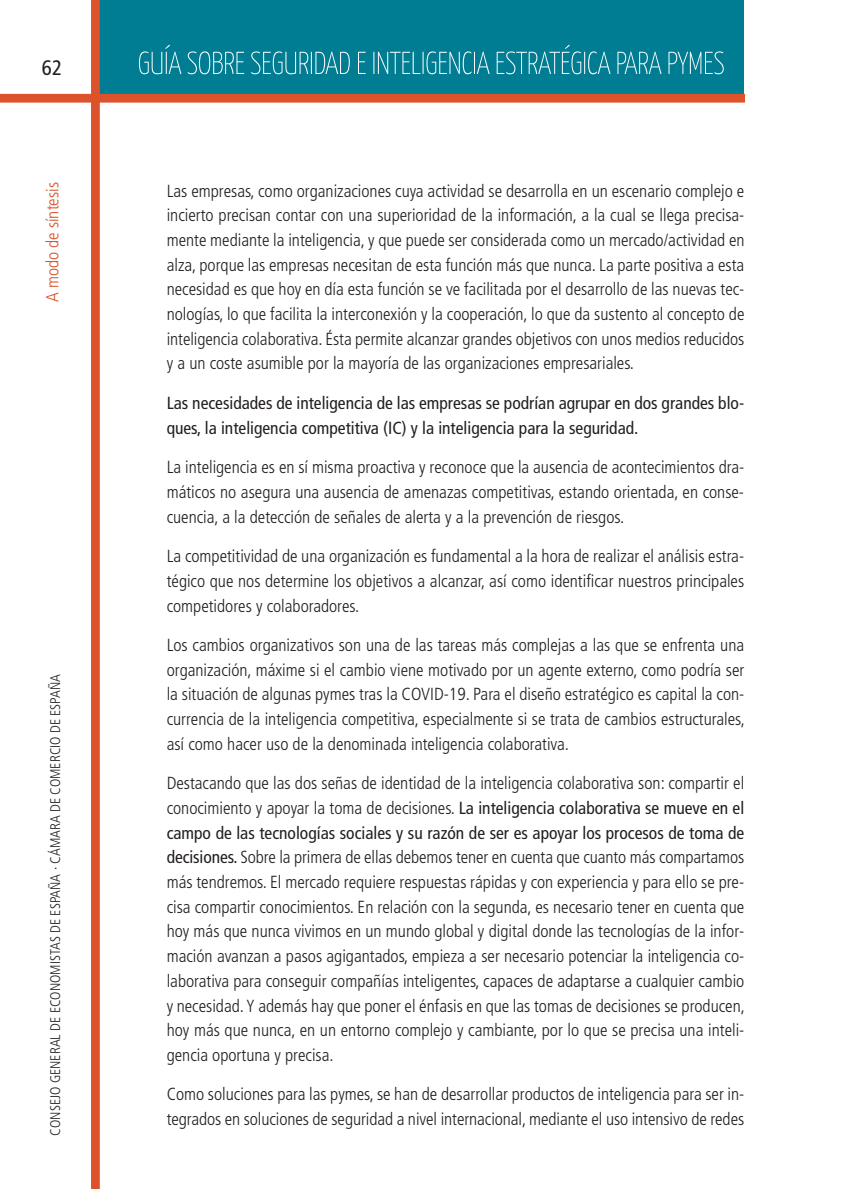
<style>
.page{position:relative;width:842px;height:1190px;background:#fff}
.page>*{position:absolute;margin:0;border:0;box-sizing:border-box;transform-origin:0 0}
.t1{font:condensed 21px "Frutiger";color:#231f20}
.t2{font:300 condensed 17.5px/24.7px "Frutiger";color:#231f20;text-align:justify}
.t3{font:condensed 17.5px/24.7px "Frutiger";color:#231f20}
.t4{font:300 condensed 17.5px "Frutiger";color:#da522b}
.t5{font:300 condensed 14px "Frutiger";color:#231f20}
.s1{font-weight:400}
</style>
<div class="page">
<div style="left:96px;top:0;width:648px;height:95px;background:#007d92"></div>
<div style="left:91px;top:0;width:9px;height:1188px;background:#db522b"></div>
<svg style="left:139px;top:45px;width:42px;height:29px"></svg>
<svg style="left:188px;top:51px;width:56px;height:23px"></svg>
<svg style="left:251px;top:51px;width:99px;height:23px"></svg>
<svg style="left:358px;top:52px;width:8px;height:22px"></svg>
<svg style="left:373px;top:51px;width:116px;height:23px"></svg>
<svg style="left:497px;top:45px;width:113px;height:29px"></svg>
<svg style="left:617px;top:52px;width:44px;height:22px"></svg>
<svg style="left:668px;top:51px;width:56px;height:23px"></svg>
<div style="left:0;top:94px;width:744px;height:9px;background:#db522b"></div>
<p class="t1" style="left:42px;top:59px;width:22px">62</p>
<p class="t4" style="left:45px;top:302px;width:122px;rotate:-90deg">A modo de síntesis</p>
<p class="t2" style="left:167px;top:180px;width:579px">Las empresas, como organizaciones cuya actividad se desarrolla en un escenario complejo e incierto precisan contar con una superioridad de la información, a la cual se llega precisa&shy;mente mediante la inteligencia, y que puede ser considerada como un mercado/actividad en alza, porque las empresas necesitan de esta función más que nunca. La parte positiva a esta necesidad es que hoy en día esta función se ve facilitada por el desarrollo de las nuevas tec&shy;nologías, lo que facilita la interconexión y la cooperación, lo que da sustento al concepto de inteligencia colaborativa. Ésta permite alcanzar grandes objetivos con unos medios reducidos y a un coste asumible por la mayoría de las organizaciones empresariales.</p>
<p class="t3" style="left:167px;top:392px;width:579px">Las necesidades de inteligencia de las empresas se podrían agrupar en dos grandes blo&shy;ques, la inteligencia competitiva (IC) y la inteligencia para la seguridad.</p>
<p class="t2" style="left:167px;top:456px;width:579px">La inteligencia es en sí misma proactiva y reconoce que la ausencia de acontecimientos dra&shy;máticos no asegura una ausencia de amenazas competitivas, estando orientada, en conse&shy;cuencia, a la detección de señales de alerta y a la prevención de riesgos.</p>
<p class="t2" style="left:167px;top:545px;width:579px">La competitividad de una organización es fundamental a la hora de realizar el análisis estra&shy;tégico que nos determine los objetivos a alcanzar, así como identificar nuestros principales competidores y colaboradores.</p>
<p class="t2" style="left:167px;top:634px;width:580px">Los cambios organizativos son una de las tareas más complejas a las que se enfrenta una organización, máxime si el cambio viene motivado por un agente externo, como podría ser la situación de algunas pymes tras la COVID-19. Para el diseño estratégico es capital la con&shy;currencia de la inteligencia competitiva, especialmente si se trata de cambios estructurales, así como hacer uso de la denominada inteligencia colaborativa.</p>
<p class="t2" style="left:167px;top:772px;width:580px">Destacando que las dos señas de identidad de la inteligencia colaborativa son: compartir el conocimiento y apoyar la toma de decisiones. <span class="s1">La inteligencia colaborativa se mueve en el campo de las tecnologías sociales y su razón de ser es apoyar los procesos de toma de decisiones.</span> Sobre la primera de ellas debemos tener en cuenta que cuanto más compartamos más tendremos. El mercado requiere respuestas rápidas y con experiencia y para ello se pre&shy;cisa compartir conocimientos. En relación con la segunda, es necesario tener en cuenta que hoy más que nunca vivimos en un mundo global y digital donde las tecnologías de la infor&shy;mación avanzan a pasos agigantados, empieza a ser necesario potenciar la inteligencia co&shy;laborativa para conseguir compañías inteligentes, capaces de adaptarse a cualquier cambio y necesidad. Y además hay que poner el énfasis en que las tomas de decisiones se producen, hoy más que nunca, en un entorno complejo y cambiante, por lo que se precisa una inteli&shy;gencia oportuna y precisa.</p>
<p class="t2" style="left:167px;top:1083px;width:579px">Como soluciones para las pymes, se han de desarrollar productos de inteligencia para ser in&shy;tegrados en soluciones de seguridad a nivel internacional, mediante el uso intensivo de redes</p>
<p class="t5" style="left:50px;top:1136px;width:463px;rotate:-90deg">CONSEJO GENERAL DE ECONOMISTAS DE ESPAÑA · CÁMARA DE COMERCIO DE ESPAÑA</p>
</div>
